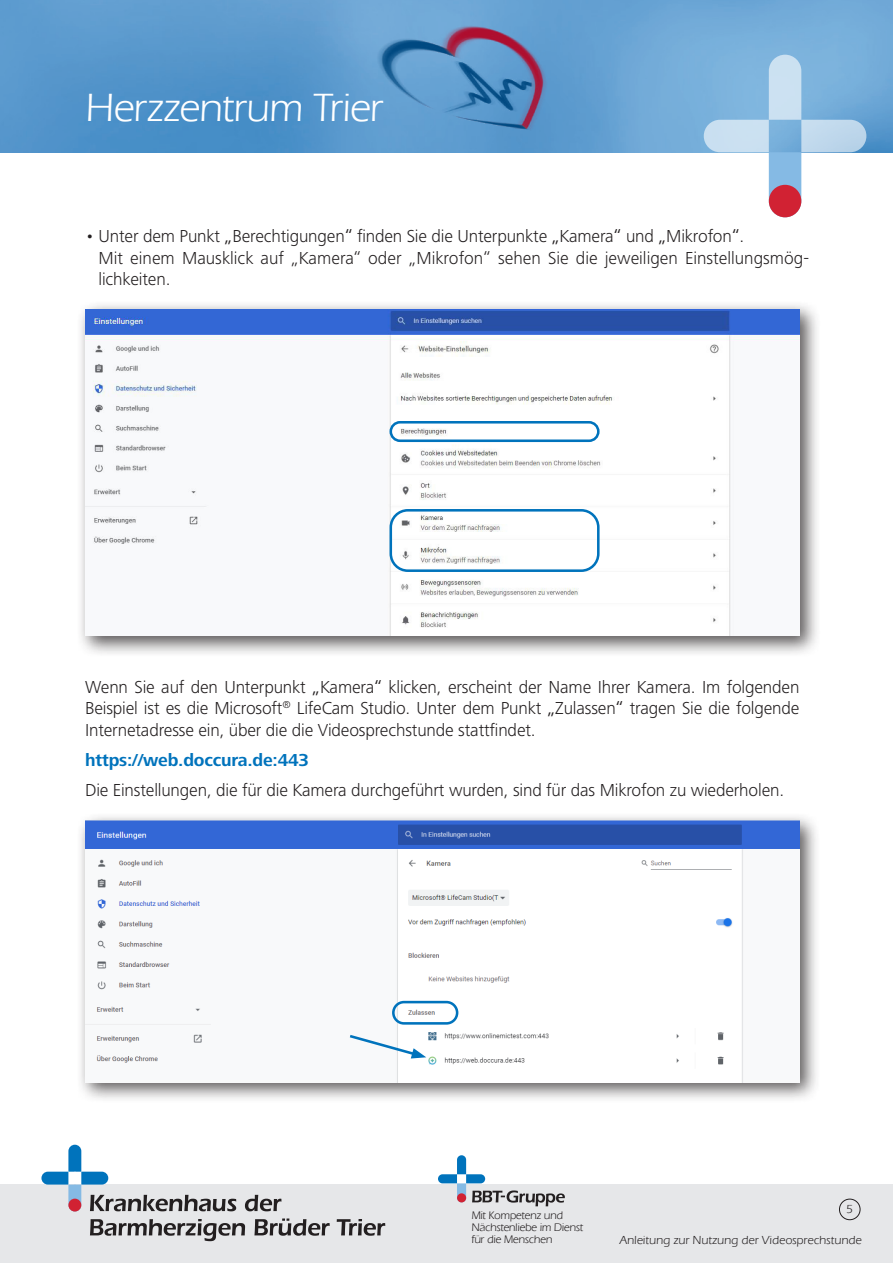
<style>
.page{position:relative;width:893px;height:1263px;background:#fff}
.page>*{position:absolute;margin:0;border:0;box-sizing:border-box;transform-origin:0 0}
.t1{font:40.5px "ITC Eras LT";letter-spacing:-.02em;color:#fff}
.t2{font:300 18px/21.6px "Frutiger Next LT";letter-spacing:-.01em;color:#231f20}
.t3{font:700 18px "Frutiger Next LT";letter-spacing:-.01em;color:#0073bc}
.t4{font:12px "ITC Eras LT";letter-spacing:.005em;color:#231f20}
.t5{font:11.25px/12px "ITC Eras LT";letter-spacing:-.02em;color:#231f20}
.s1{font-weight:400}
</style>
<div class="page">
<img style="left:0;top:0;width:893px;height:152px">
<svg style="left:704px;top:55px;width:162px;height:162px"></svg>
<div style="left:769px;top:185px;width:32px;height:32px;background:#d12233;border-radius:50%"></div>
<img style="left:370px;top:19px;width:188px;height:117px">
<div style="left:0;top:1184px;width:893px;height:79px;background:#e6e7e9"></div>
<svg style="left:245px;top:1195px;width:36px;height:16px"></svg>
<svg style="left:90px;top:1219px;width:155px;height:22px"></svg>
<svg style="left:254px;top:1218px;width:76px;height:18px"></svg>
<svg style="left:337px;top:1219px;width:48px;height:17px"></svg>
<svg style="left:41px;top:1145px;width:195px;height:66px"></svg>
<div style="left:68px;top:1198px;width:13px;height:13px;background:#d12233;border-radius:50%"></div>
<svg style="left:438px;top:1155px;width:127px;height:51px"></svg>
<div style="left:457px;top:1193px;width:9px;height:9px;background:#d12233;border-radius:50%"></div>
<div style="left:76px;top:812px;width:745px;height:292px;background:#231f20;opacity:.75"></div>
<img style="left:85px;top:821px;width:714px;height:261px">
<div style="left:392px;top:1001px;width:66px;height:24px;border:3px solid #0073bc;border-radius:11px"></div>
<div style="left:77px;top:301px;width:744px;height:357px;background:#231f20;opacity:.75"></div>
<img style="left:85px;top:309px;width:714px;height:327px">
<div style="left:389px;top:509px;width:211px;height:63px;border:3px solid #0073bc;border-radius:17px"></div>
<div style="left:389px;top:421px;width:211px;height:21px;border:3px solid #0073bc;border-radius:9px"></div>
<svg style="left:347px;top:1033px;width:79px;height:25px"></svg>
<div style="left:839px;top:1199px;width:21px;height:21px;border:1px solid #231f20;border-radius:50%"></div>
<h1 class="t1" style="left:85px;top:85px;width:299px">Herzzentrum Trier</h1>
<p class="t2" style="left:99px;top:225px;width:712px;text-indent:-14px">• Unter dem Punkt <span class="s1">„</span>Berechtigungen<span class="s1">“</span> finden Sie die Unterpunkte <span class="s1">„</span>Kamera<span class="s1">“</span> und <span class="s1">„</span>Mikrofon<span class="s1">“</span>.<br>Mit einem Mausklick auf „Kamera“ oder „Mikrofon“ sehen Sie die jeweiligen Einstellungsmög&shy;lichkeiten.</p>
<p class="t2" style="left:85px;top:676px;width:716px;text-align:justify">Wenn Sie auf den Unterpunkt <span class="s1">„</span>Kamera<span class="s1">“</span> klicken, erscheint der Name Ihrer Kamera. Im folgenden Beispiel ist es die Microsoft<sup>®</sup> LifeCam Studio. Unter dem Punkt <span class="s1">„</span>Zulassen<span class="s1">“</span> tragen Sie die folgende Internetadresse ein, über die die Videosprechstunde stattfindet.</p>
<p class="t3" style="left:85px;top:750px;width:226px">https://web.doccura.de:443</p>
<p class="t2" style="left:85px;top:779px;width:701px">Die Einstellungen, die für die Kamera durchgeführt wurden, sind für das Mikrofon zu wiederholen.</p>
<p class="t5" style="left:471px;top:1210px;width:113px">Mit Kompetenz und<br>Nächstenliebe im Dienst für die Menschen</p>
<p class="t4" style="left:846px;top:1203px;width:8px">5</p>
<p class="t4" style="left:620px;top:1233px;width:243px">Anleitung zur Nutzung der Videosprechstunde</p>
</div>
